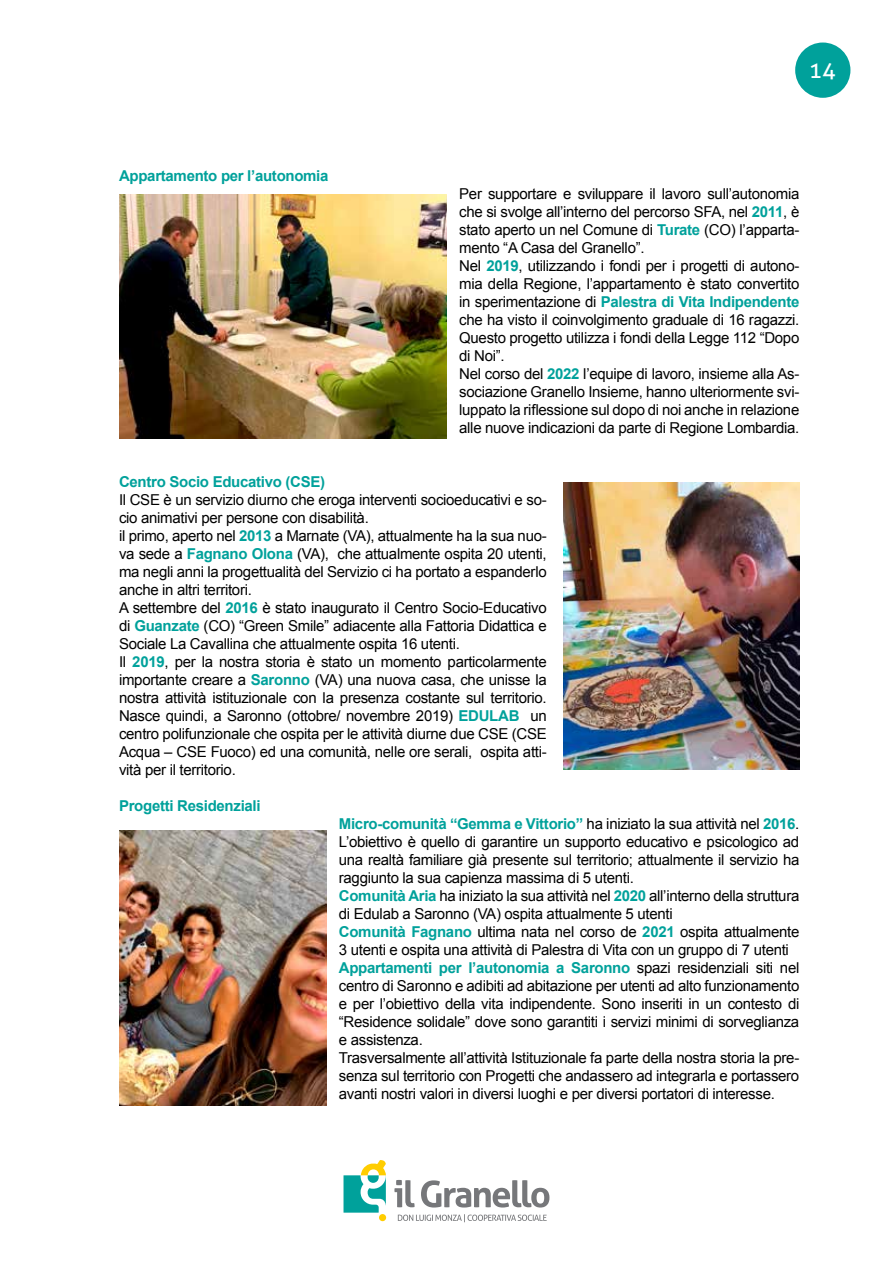
<style>
.page{position:relative;width:893px;height:1263px;background:#fff}
.page>*{position:absolute;margin:0;border:0;box-sizing:border-box;transform-origin:0 0}
.t1{font:22.5px "Aller";color:#fff}
.t2{font:15px/18px "Arial";letter-spacing:-.02em;color:#000}
.t3{font:700 15px "Arial";letter-spacing:-.02em;color:#00a19b}
.s1{font-weight:700;color:#00a19b}
</style>
<div class="page">
<div style="left:379px;top:1214px;width:7px;height:7px;background:#ffcd00;border-radius:50%"></div>
<svg style="left:394px;top:1180px;width:21px;height:27px"></svg>
<svg style="left:421px;top:1180px;width:128px;height:27px"></svg>
<svg style="left:343px;top:1160px;width:43px;height:52px"></svg>
<svg style="left:398px;top:1214px;width:149px;height:8px"></svg>
<div style="left:795px;top:43px;width:55px;height:55px;background:#00a19b;border-radius:50%"></div>
<img style="left:119px;top:194px;width:327px;height:244px">
<img style="left:564px;top:482px;width:235px;height:288px">
<img style="left:119px;top:831px;width:207px;height:275px">
<h1 class="t1" style="left:809px;top:57px;width:28px">14</h1>
<p class="t3" style="left:119px;top:166px;width:211px">Appartamento per l’autonomia</p>
<p class="t2" style="left:459px;top:185px;width:342px">Per supportare e sviluppare il lavoro sull’autonomia che si svolge all’interno del percorso SFA, nel <span class="s1">2011</span>, è stato aperto un nel Comune di <span class="s1">Turate</span> (CO) l’apparta&shy;mento “A Casa del Granello”.<br>Nel <span class="s1">2019</span>, utilizzando i fondi per i progetti di autono&shy;mia della Regione, l’appartamento è stato convertito in sperimentazione di <span class="s1">Palestra di Vita Indipendente </span>che ha visto il coinvolgimento graduale di 16 ragazzi.<br>Questo progetto utilizza i fondi della Legge 112 “Dopo di Noi”.<br>Nel corso del <span class="s1">2022</span> l’equipe di lavoro, insieme alla As&shy;sociazione Granello Insieme, hanno ulteriormente svi&shy;luppato la riflessione sul dopo di noi anche in relazione alle nuove indicazioni da parte di Regione Lombardia.</p>
<p class="t3" style="left:119px;top:472px;width:208px">Centro Socio Educativo (CSE)</p>
<p class="t2" style="left:119px;top:491px;width:429px">Il CSE è un servizio diurno che eroga interventi socioeducativi e so&shy;cio animativi per persone con disabilità.<br>il primo, aperto nel <span class="s1">2013</span> a Marnate (VA), attualmente ha la sua nuo&shy;va sede a <span class="s1">Fagnano Olona</span> (VA), che attualmente ospita 20 utenti, ma negli anni la progettualità del Servizio ci ha portato a espanderlo anche in altri territori.<br>A settembre del <span class="s1">2016</span> è stato inaugurato il Centro Socio-Educativo di <span class="s1">Guanzate</span> (CO) “Green Smile” adiacente alla Fattoria Didattica e Sociale La Cavallina che attualmente ospita 16 utenti.<br>Il <span class="s1">2019</span>, per la nostra storia è stato un momento particolarmente importante creare a <span class="s1">Saronno</span> (VA) una nuova casa, che unisse la nostra attività istituzionale con la presenza costante sul territorio.<br>Nasce quindi, a Saronno (ottobre/ novembre 2019) <span class="s1">EDULAB</span> un centro polifunzionale che ospita per le attività diurne due CSE (CSE Acqua – CSE Fuoco) ed una comunità, nelle ore serali, ospita atti&shy;vità per il territorio.</p>
<p class="t3" style="left:119px;top:796px;width:143px">Progetti Residenziali</p>
<p class="t2" style="left:339px;top:815px;width:462px"><span class="s1">Micro-comunità “Gemma e Vittorio”</span> ha iniziato la sua attività nel <span class="s1">2016</span>.<br>L’obiettivo è quello di garantire un supporto educativo e psicologico ad una realtà familiare già presente sul territorio; attualmente il servizio ha raggiunto la sua capienza massima di 5 utenti.<br><span class="s1">Comunità Aria</span> ha iniziato la sua attività nel <span class="s1">2020</span> all’interno della struttura di Edulab a Saronno (VA) ospita attualmente 5 utenti<br><span class="s1">Comunità Fagnano</span> ultima nata nel corso de <span class="s1">2021</span> ospita attualmente 3 utenti e ospita una attività di Palestra di Vita con un gruppo di 7 utenti <span class="s1">Appartamenti per l’autonomia a Saronno</span> spazi residenziali siti nel centro di Saronno e adibiti ad abitazione per utenti ad alto funzionamento e per l’obiettivo della vita indipendente. Sono inseriti in un contesto di “Residence solidale” dove sono garantiti i servizi minimi di sorveglianza e assistenza.<br>Trasversalmente all’attività Istituzionale fa parte della nostra storia la pre&shy;senza sul territorio con Progetti che andassero ad integrarla e portassero avanti nostri valori in diversi luoghi e per diversi portatori di interesse.</p>
</div>
